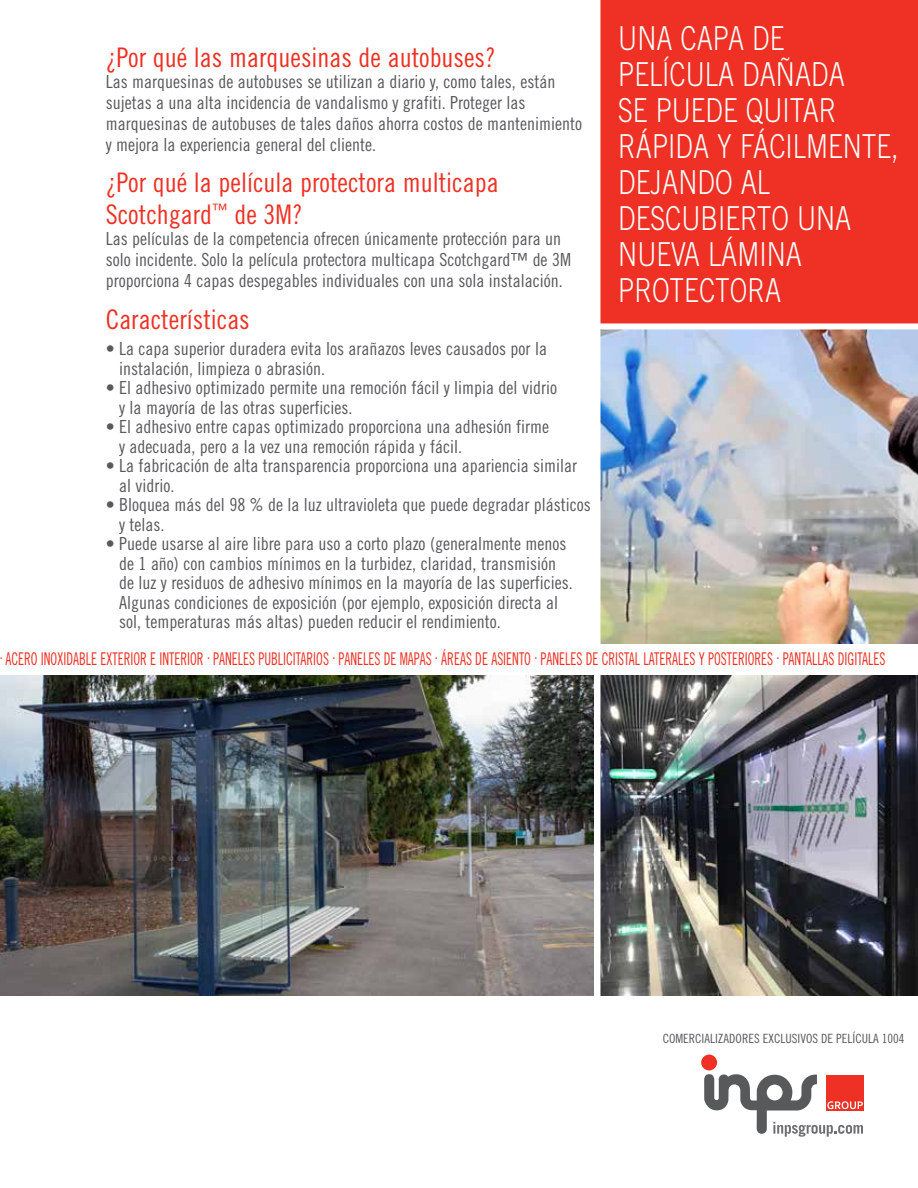
<style>
.page{position:relative;width:918px;height:1188px;background:#fff}
.page>*{position:absolute;margin:0;border:0;box-sizing:border-box;transform-origin:0 0}
.t1{font:300 33px/36px "Trade Gothic LT Std";color:#fff;scale:.8 1}
.t2{font:27px/32.4px "Trade Gothic LT Std Cn 18";color:#ee3124}
.t3{font:18px/19.5px "Trade Gothic LT Std Cn 18";color:#58595b}
.t4{font:17.55px "Trade Gothic LT Std Cn 18";color:#ee3124;scale:.77 1}
.t5{font:12.75px "Trade Gothic LT Std Cn 18";color:#58595b}
</style>
<div class="page">
<img style="left:0;top:675px;width:594px;height:320px">
<img style="left:600px;top:675px;width:318px;height:320px">
<div style="left:826px;top:1075px;width:38px;height:36px;background:#ee3124"></div>
<svg style="left:704px;top:1074px;width:159px;height:63px"></svg>
<div style="left:701px;top:1055px;width:16px;height:15px;background:#ee3124;border-radius:50%"></div>
<img style="left:600px;top:329px;width:318px;height:315px">
<div style="left:598px;top:0;width:320px;height:326px;background:#ee3124"></div>
<div style="left:594px;top:323px;width:324px;height:6px;background:#fff"></div>
<div style="left:594px;top:0;width:6px;height:997px;background:#fff"></div>
<h2 class="t2" style="left:106px;top:41px;width:391px">¿Por qué las marquesinas de autobuses?</h2>
<p class="t3" style="left:106px;top:71px;width:478px;line-height:21px">Las marquesinas de autobuses se utilizan a diario y, como tales, están sujetas a una alta incidencia de vandalismo y grafiti. Proteger las marquesinas de autobuses de tales daños ahorra costos de mantenimiento y mejora la experiencia general del cliente.</p>
<h2 class="t2" style="left:106px;top:166px;width:394px">¿Por qué la película protectora multicapa<br>Scotchgard<sup>™</sup> de 3M?</h2>
<p class="t3" style="left:106px;top:228px;width:467px;line-height:21px">Las películas de la competencia ofrecen únicamente protección para un solo incidente. Solo la película protectora multicapa Scotchgard™ de 3M proporciona 4 capas despegables individuales con una sola instalación.</p>
<h2 class="t2" style="left:106px;top:303px;width:145px">Características</h2>
<p class="t3" style="left:119px;top:339px;width:429px;text-indent:-13px">• La capa superior duradera evita los arañazos leves causados por la instalación, limpieza o abrasión.</p>
<p class="t3" style="left:119px;top:378px;width:439px;text-indent:-13px">• El adhesivo optimizado permite una remoción fácil y limpia del vidrio y la mayoría de las otras superficies.</p>
<p class="t3" style="left:119px;top:417px;width:432px;text-indent:-13px">• El adhesivo entre capas optimizado proporciona una adhesión firme y adecuada, pero a la vez una remoción rápida y fácil.</p>
<p class="t3" style="left:119px;top:456px;width:459px;text-indent:-13px">• La fabricación de alta transparencia proporciona una apariencia similar al vidrio.</p>
<p class="t3" style="left:119px;top:495px;width:473px;text-indent:-13px">• Bloquea más del 98 % de la luz ultravioleta que puede degradar plásticos y telas.</p>
<p class="t3" style="left:119px;top:534px;width:455px;text-indent:-13px">• Puede usarse al aire libre para uso a corto plazo (generalmente menos de 1 año) con cambios mínimos en la turbidez, claridad, transmisión de luz y residuos de adhesivo mínimos en la mayoría de las superficies.<br>Algunas condiciones de exposición (por ejemplo, exposición directa al sol, temperaturas más altas) pueden reducir el rendimiento.</p>
<h1 class="t1" style="left:618px;top:20px;width:352px">UNA CAPA DE<br>PELÍCULA DAÑADA<br>SE PUEDE QUITAR<br>RÁPIDA Y FÁCILMENTE,<br>DEJANDO AL<br>DESCUBIERTO UNA<br>NUEVA LÁMINA<br>PROTECTORA</h1>
<p class="t4" style="left:-1px;top:649px;width:1153px">. ACERO INOXIDABLE EXTERIOR E INTERIOR . PANELES PUBLICITARIOS . PANELES DE MAPAS . ÁREAS DE ASIENTO . PANELES DE CRISTAL LATERALES Y POSTERIORES . PANTALLAS DIGITALES</p>
<p class="t5" style="left:663px;top:1031px;width:243px">COMERCIALIZADORES EXCLUSIVOS DE PELÍCULA 1004</p>
</div>
